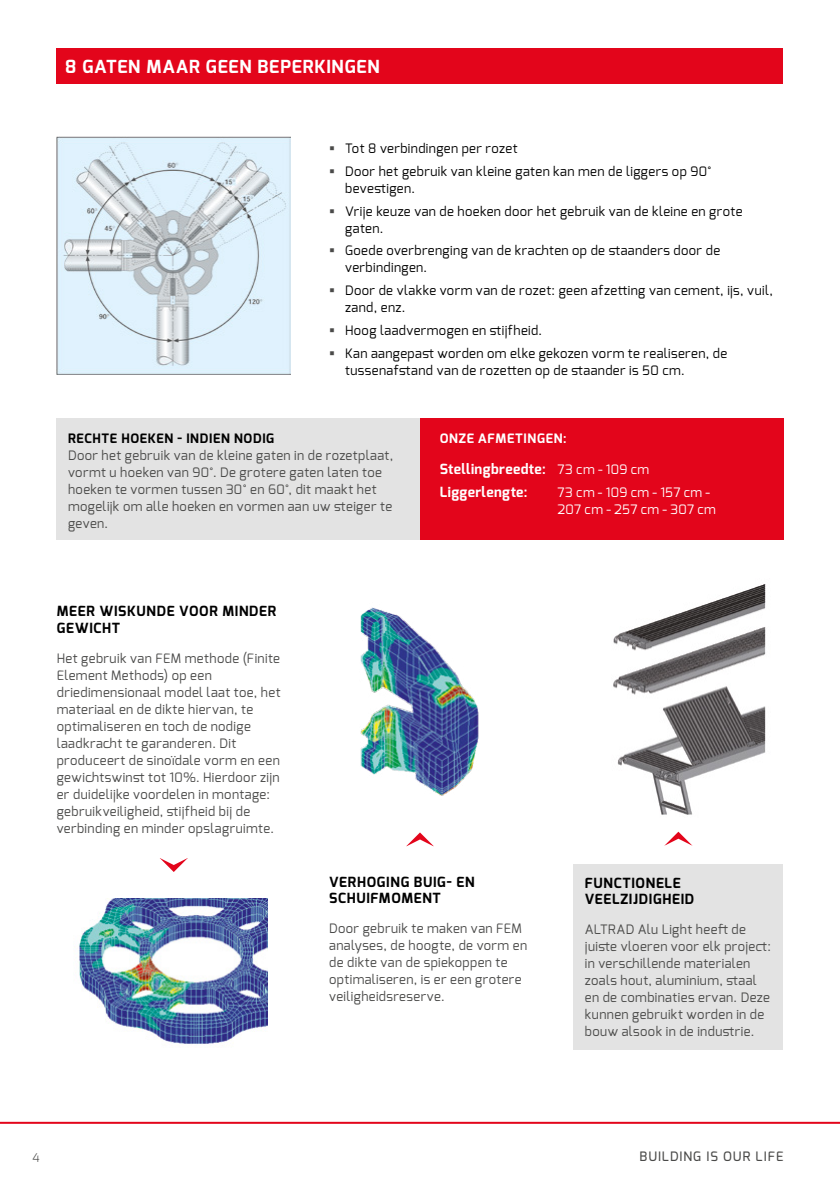
<style>
.page{position:relative;width:840px;height:1191px;background:#fff}
.page>*{position:absolute;margin:0;border:0;box-sizing:border-box;transform-origin:0 0}
.t1{font:700 18px "Exo";letter-spacing:.04em;color:#fff}
.t2{font:700 14px/16px "Exo";letter-spacing:.05em;color:#000}
.t3{font:700 14px/22.6px "Exo";letter-spacing:.025em;color:#fff}
.t4{font:13px/17px "Exo";letter-spacing:.03em;color:#4a4a49}
.t5{font:13px/22.6px "Exo";letter-spacing:.03em;color:#000}
.t6{font:13px/17px "Exo";letter-spacing:.025em;color:#fff}
.t7{font:700 13px "Exo";letter-spacing:.05em;color:#000}
.t8{font:500 13px "Exo";letter-spacing:.075em;color:#4a4a49}
.t9{font:700 13px "Exo";letter-spacing:.055em;color:#fff}
.t10{font:300 12px "Exo";color:#4a4a49}
.s1{font-weight:400;font-size:13px}
</style>
<div class="page">
<hr style="left:0;top:1121px;width:839px;height:2px;background:#e3051b">
<img style="left:57px;top:136px;width:233px;height:238px">
<img style="left:79px;top:898px;width:188px;height:147px">
<img style="left:360px;top:607px;width:119px;height:189px">
<div style="left:57px;top:418px;width:363px;height:122px;background:#e3e3e3"></div>
<div style="left:420px;top:418px;width:362px;height:122px;background:#e3051b"></div>
<div style="left:573px;top:864px;width:209px;height:185px;background:#e3e3e3"></div>
<svg style="left:160px;top:858px;width:28px;height:14px"></svg>
<svg style="left:406px;top:832px;width:28px;height:15px"></svg>
<svg style="left:664px;top:831px;width:29px;height:15px"></svg>
<div style="left:57px;top:48px;width:725px;height:35px;background:#e3051b"></div>
<img style="left:613px;top:584px;width:153px;height:231px">
<h1 class="t1" style="left:65px;top:55px;width:316px">8 GATEN MAAR GEEN BEPERKINGEN</h1>
<p class="t5" style="left:345px;top:137px;width:367px">Tot 8 verbindingen per rozet<br>Door het gebruik van kleine gaten kan men de liggers op 90°</p>
<p class="t5" style="left:345px;top:177px;width:398px">bevestigen.<br>Vrije keuze van de hoeken door het gebruik van de kleine en grote</p>
<p class="t5" style="left:345px;top:217px;width:376px">gaten.<br>Goede overbrenging van de krachten op de staanders door de</p>
<p class="t5" style="left:345px;top:256px;width:429px">verbindingen.<br>Door de vlakke vorm van de rozet: geen afzetting van cement, ijs, vuil,</p>
<p class="t5" style="left:345px;top:296px;width:383px">zand, enz.<br>Hoog laadvermogen en stijfheid.<br>Kan aangepast worden om elke gekozen vorm te realiseren, de</p>
<p class="t5" style="left:345px;top:358px;width:341px">tussenafstand van de rozetten op de staander is 50 cm.</p>
<p class="t7" style="left:68px;top:430px;width:207px">RECHTE HOEKEN - INDIEN NODIG</p>
<p class="t4" style="left:68px;top:447px;width:326px">Door het gebruik van de kleine gaten in de rozetplaat, vormt u hoeken van 90°. De grotere gaten laten toe hoeken te vormen tussen 30° en 60°, dit maakt het mogelijk om alle hoeken en vormen aan uw steiger te geven.</p>
<p class="t2" style="left:57px;top:602px;width:221px;line-height:17px">MEER WISKUNDE VOOR MINDER<br>GEWICHT</p>
<p class="t4" style="left:57px;top:650px;width:225px">Het gebruik van FEM methode (Finite Element Methods) op een driedimensionaal model laat toe, het materiaal en de dikte hiervan, te optimaliseren en toch de nodige laadkracht te garanderen. Dit produceert de sinoïdale vorm en een gewichtswinst tot 10%. Hierdoor zijn er duidelijke voordelen in montage: gebruikveiligheid, stijfheid bij de verbinding en minder opslagruimte.</p>
<p class="t9" style="left:439px;top:430px;width:128px">ONZE AFMETINGEN:</p>
<p class="t3" style="left:439px;top:458px;width:211px">Stellingbreedte: <span class="s1">73 cm - 109 cm<br></span>Liggerlengte:</p>
<p class="t6" style="left:557px;top:483px;width:160px">73 cm - 109 cm - 157 cm -<br>207 cm - 257 cm - 307 cm</p>
<p class="t2" style="left:329px;top:874px;width:147px">VERHOGING BUIG- EN<br>SCHUIFMOMENT</p>
<p class="t4" style="left:329px;top:920px;width:199px">Door gebruik te maken van FEM analyses, de hoogte, de vorm en de dikte van de spiekoppen te optimaliseren, is er een grotere veiligheidsreserve.</p>
<p class="t2" style="left:584px;top:874px;width:111px">FUNCTIONELE<br>VEELZIJDIGHEID</p>
<p class="t4" style="left:584px;top:920px;width:187px">ALTRAD Alu Light heeft de juiste vloeren voor elk project: in verschillende materialen zoals hout, aluminium, staal en de combinaties ervan. Deze kunnen gebruikt worden in de bouw alsook in de industrie.</p>
<p class="t10" style="left:32px;top:1149px;width:9px">4</p>
<p class="t8" style="left:639px;top:1148px;width:145px">BUILDING IS OUR LIFE</p>
</div>
